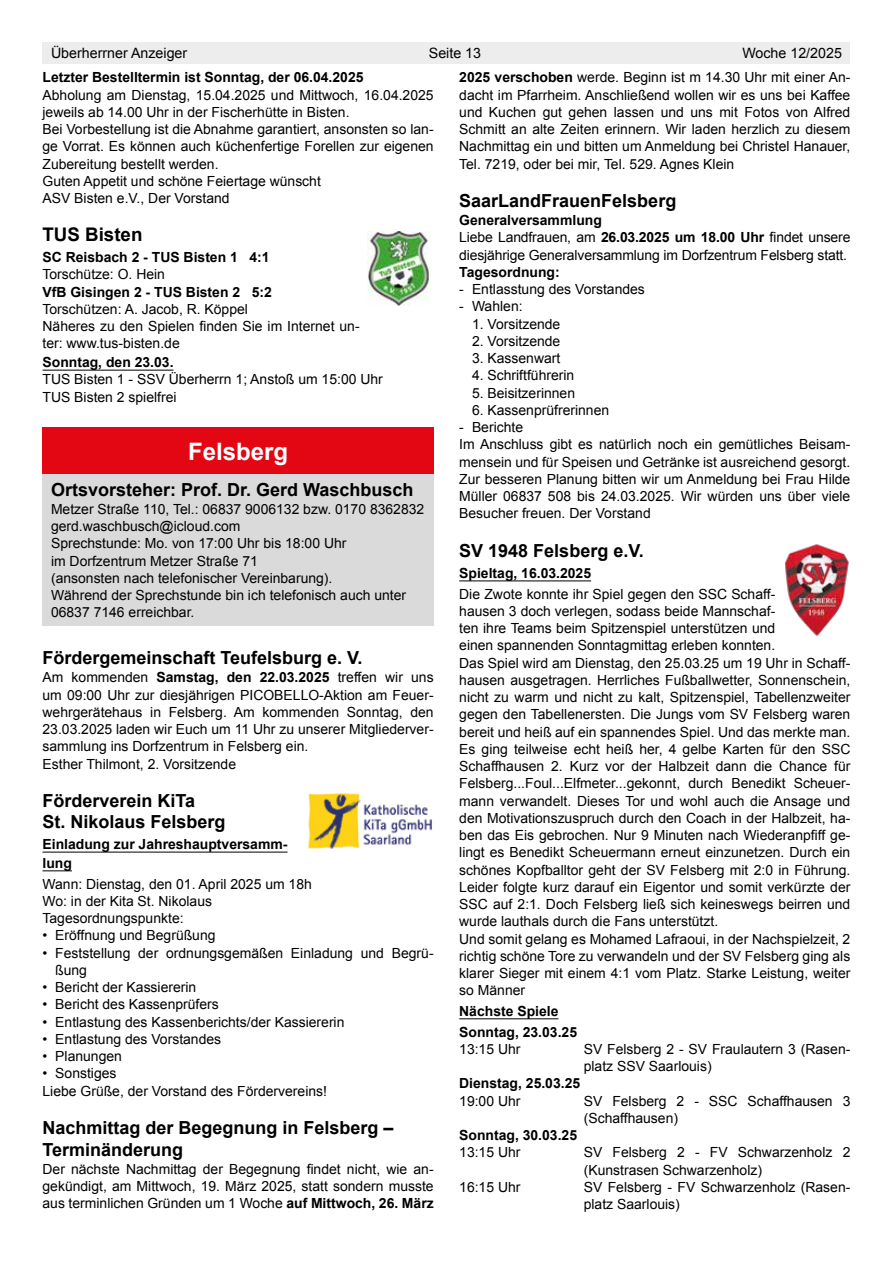
<style>
.page{position:relative;width:893px;height:1263px;background:#fff}
.page>*{position:absolute;margin:0;border:0;box-sizing:border-box;transform-origin:0 0}
.t1{font:700 24px "Arial";color:#fff}
.t2{font:700 18.75px "Arial";color:#000}
.t3{font:700 18px/21px "Arial";color:#000}
.t4{font:14.25px "Arial";color:#000}
.t5{font:13.95px/17.2px "Arial";color:#000}
.t6{font:700 13.95px/18.8px "Arial";color:#000}
.s1{font-weight:700}
</style>
<div class="page">
<div style="left:43px;top:43px;width:807px;height:21px;background:#ededed"></div>
<hr style="left:43px;top:370px;width:131px;height:1px;background:#000">
<hr style="left:43px;top:852px;width:244px;height:1px;background:#000">
<svg style="left:43px;top:870px;width:29px;height:1px"></svg>
<img style="left:368px;top:232px;width:63px;height:74px">
<div style="left:43px;top:427px;width:391px;height:47px;background:#e30613"></div>
<div style="left:43px;top:474px;width:391px;height:152px;background:#dadada"></div>
<img style="left:308px;top:793px;width:124px;height:56px">
<hr style="left:459px;top:580px;width:132px;height:1px;background:#000">
<hr style="left:459px;top:1018px;width:99px;height:1px;background:#000">
<img style="left:785px;top:544px;width:64px;height:92px">
<p class="t4" style="left:51px;top:44px;width:138px">Überherrner Anzeiger</p>
<p class="t4" style="left:429px;top:44px;width:54px">Seite 13</p>
<p class="t4" style="left:742px;top:44px;width:101px">Woche 12/2025</p>
<p class="t6" style="left:43px;top:69px;width:322px">Letzter Bestelltermin ist Sonntag, der 06.04.2025</p>
<p class="t5" style="left:43px;top:86px;width:393px">Abholung am Dienstag, 15.04.2025 und Mittwoch, 16.04.2025 jeweils ab 14.00 Uhr in der Fischerhütte in Bisten.<br>Bei Vorbestellung ist die Abnahme garantiert, ansonsten so lan&shy;ge Vorrat. Es können auch küchenfertige Forellen zur eigenen Zubereitung bestellt werden.<br>Guten Appetit und schöne Feiertage wünscht<br>ASV Bisten e.V., Der Vorstand</p>
<h2 class="t2" style="left:43px;top:223px;width:102px">TUS Bisten</h2>
<p class="t6" style="left:43px;top:248px;width:229px">SC Reisbach 2 - TUS Bisten 1 4:1</p>
<p class="t5" style="left:43px;top:266px;width:124px">Torschütze: O. Hein</p>
<p class="t6" style="left:43px;top:283px;width:231px">VfB Gisingen 2 - TUS Bisten 2 5:2</p>
<p class="t5" style="left:43px;top:300px;width:319px">Torschützen: A. Jacob, R. Köppel<br>Näheres zu den Spielen finden Sie im Internet un&shy;ter: www.tus-bisten.de</p>
<p class="t6" style="left:43px;top:353px;width:133px">Sonntag, den 23.03.</p>
<p class="t5" style="left:43px;top:371px;width:342px">TUS Bisten 1 - SSV Überherrn 1; Anstoß um 15:00 Uhr<br>TUS Bisten 2 spielfrei</p>
<h1 class="t1" style="left:188px;top:435px;width:102px">Felsberg</h1>
<p class="t3" style="left:51px;top:480px;width:364px">Ortsvorsteher: Prof. Dr. Gerd Waschbusch</p>
<p class="t5" style="left:51px;top:500px;width:375px">Metzer Straße 110, Tel.: 06837 9006132 bzw. 0170 8362832 gerd.waschbusch@icloud.com<br>Sprechstunde: Mo. von 17:00 Uhr bis 18:00 Uhr<br>im Dorfzentrum Metzer Straße 71<br>(ansonsten nach telefonischer Vereinbarung).<br>Während der Sprechstunde bin ich telefonisch auch unter 06837 7146 erreichbar.</p>
<p class="t3" style="left:43px;top:648px;width:322px">Fördergemeinschaft Teufelsburg e. V.</p>
<p class="t5" style="left:43px;top:669px;width:393px">Am kommenden <span class="s1">Samstag, den 22.03.2025</span> treffen wir uns um 09:00 Uhr zur diesjährigen PICOBELLO-Aktion am Feuer&shy;wehrgerätehaus in Felsberg. Am kommenden Sonntag, den 23.03.2025 laden wir Euch um 11 Uhr zu unserer Mitgliederver&shy;sammlung ins Dorfzentrum in Felsberg ein.<br>Esther Thilmont, 2. Vorsitzende</p>
<p class="t3" style="left:43px;top:790px;width:185px">Förderverein KiTa<br>St. Nikolaus Felsberg</p>
<p class="t6" style="left:43px;top:835px;width:246px">Einladung zur Jahreshauptversamm&shy;lung</p>
<p class="t5" style="left:43px;top:875px;width:271px">Wann: Dienstag, den 01. April 2025 um 18h<br>Wo: in der Kita St. Nikolaus<br>Tagesordnungspunkte:</p>
<p class="t5" style="left:43px;top:927px;width:175px">• Eröffnung und Begrüßung</p>
<p class="t5" style="left:55px;top:944px;width:380px;text-indent:-13px">• Feststellung der ordnungsgemäßen Einladung und Begrü&shy;ßung</p>
<p class="t5" style="left:43px;top:979px;width:155px">• Bericht der Kassiererin</p>
<p class="t5" style="left:43px;top:996px;width:178px">• Bericht des Kassenprüfers</p>
<p class="t5" style="left:43px;top:1013px;width:303px">• Entlastung des Kassenberichts/der Kassiererin</p>
<p class="t5" style="left:43px;top:1030px;width:180px">• Entlastung des Vorstandes</p>
<p class="t5" style="left:43px;top:1048px;width:81px">• Planungen</p>
<p class="t5" style="left:43px;top:1065px;width:286px">• Sonstiges<br>Liebe Grüße, der Vorstand des Fördervereins!</p>
<p class="t3" style="left:43px;top:1117px;width:353px;line-height:21.9px">Nachmittag der Begegnung in Felsberg –<br>Terminänderung</p>
<p class="t5" style="left:43px;top:1160px;width:393px;text-align:justify">Der nächste Nachmittag der Begegnung findet nicht, wie an&shy;gekündigt, am Mittwoch, 19. März 2025, statt sondern musste aus terminlichen Gründen um 1 Woche <span class="s1">auf Mittwoch, 26. März</span></p>
<p class="t5" style="left:459px;top:69px;width:393px;text-align:justify"><span class="s1">2025 verschoben</span> werde. Beginn ist m 14.30 Uhr mit einer An&shy;dacht im Pfarrheim. Anschließend wollen wir es uns bei Kaffee und Kuchen gut gehen lassen und uns mit Fotos von Alfred Schmitt an alte Zeiten erinnern. Wir laden herzlich zu diesem Nachmittag ein und bitten um Anmeldung bei Christel Hanauer, Tel. 7219, oder bei mir, Tel. 529. Agnes Klein</p>
<p class="t3" style="left:459px;top:191px;width:219px">SaarLandFrauenFelsberg</p>
<p class="t5" style="left:459px;top:212px;width:393px"><span class="s1">Generalversammlung<br></span>Liebe Landfrauen, am <span class="s1">26.03.2025 um 18.00 Uhr</span> findet unsere diesjährige Generalversammlung im Dorfzentrum Felsberg statt.</p>
<p class="t6" style="left:459px;top:263px;width:102px">Tagesordnung:</p>
<p class="t5" style="left:459px;top:281px;width:187px">- Entlasstung des Vorstandes</p>
<p class="t5" style="left:459px;top:298px;width:65px">- Wahlen:</p>
<p class="t5" style="left:472px;top:315px;width:90px">1. Vorsitzende</p>
<p class="t5" style="left:472px;top:332px;width:90px">2. Vorsitzende</p>
<p class="t5" style="left:472px;top:350px;width:90px">3. Kassenwart</p>
<p class="t5" style="left:472px;top:367px;width:104px">4. Schriftführerin</p>
<p class="t5" style="left:472px;top:384px;width:105px">5. Beisitzerinnen</p>
<p class="t5" style="left:472px;top:401px;width:139px">6. Kassenprüfrerinnen</p>
<p class="t5" style="left:459px;top:419px;width:393px">- Berichte<br>Im Anschluss gibt es natürlich noch ein gemütliches Beisam&shy;mensein und für Speisen und Getränke ist ausreichend gesorgt.<br>Zur besseren Planung bitten wir um Anmeldung bei Frau Hilde Müller 06837 508 bis 24.03.2025. Wir würden uns über viele Besucher freuen. Der Vorstand</p>
<p class="t3" style="left:459px;top:540px;width:186px">SV 1948 Felsberg e.V.</p>
<p class="t6" style="left:459px;top:564px;width:133px">Spieltag, 16.03.2025</p>
<p class="t5" style="left:459px;top:585px;width:393px">Die Zwote konnte ihr Spiel gegen den SSC Schaff-<br>hausen 3 doch verlegen, sodass beide Mannschaf-<br>ten ihre Teams beim Spitzenspiel unterstützen und<br>einen spannenden Sonntagmittag erleben konnten.<br>Das Spiel wird am Dienstag, den 25.03.25 um 19 Uhr in Schaff&shy;hausen ausgetragen. Herrliches Fußballwetter, Sonnenschein, nicht zu warm und nicht zu kalt, Spitzenspiel, Tabellenzweiter gegen den Tabellenersten. Die Jungs vom SV Felsberg waren bereit und heiß auf ein spannendes Spiel. Und das merkte man.<br>Es ging teilweise echt heiß her, 4 gelbe Karten für den SSC Schaffhausen 2. Kurz vor der Halbzeit dann die Chance für Felsberg...Foul...Elfmeter...gekonnt, durch Benedikt Scheuer&shy;mann verwandelt. Dieses Tor und wohl auch die Ansage und den Motivationszuspruch durch den Coach in der Halbzeit, ha&shy;ben das Eis gebrochen. Nur 9 Minuten nach Wiederanpfiff ge&shy;lingt es Benedikt Scheuermann erneut einzunetzen. Durch ein schönes Kopfballtor geht der SV Felsberg mit 2:0 in Führung.<br>Leider folgte kurz darauf ein Eigentor und somit verkürzte der SSC auf 2:1. Doch Felsberg ließ sich keineswegs beirren und wurde lauthals durch die Fans unterstützt.<br>Und somit gelang es Mohamed Lafraoui, in der Nachspielzeit, 2 richtig schöne Tore zu verwandeln und der SV Felsberg ging als klarer Sieger mit einem 4:1 vom Platz. Starke Leistung, weiter so Männer</p>
<p class="t6" style="left:459px;top:1001px;width:119px;line-height:20.7px">Nächste Spiele<br>Sonntag, 23.03.25</p>
<p class="t5" style="left:459px;top:1040px;width:63px">13:15 Uhr</p>
<p class="t5" style="left:584px;top:1040px;width:268px">SV Felsberg 2 - SV Fraulautern 3 (Rasen&shy;platz SSV Saarlouis)</p>
<p class="t6" style="left:459px;top:1074px;width:122px">Dienstag, 25.03.25</p>
<p class="t5" style="left:459px;top:1092px;width:63px">19:00 Uhr</p>
<p class="t5" style="left:584px;top:1092px;width:268px">SV Felsberg 2 - SSC Schaffhausen 3 (Schaffhausen)</p>
<p class="t6" style="left:459px;top:1126px;width:119px">Sonntag, 30.03.25</p>
<p class="t5" style="left:459px;top:1144px;width:63px">13:15 Uhr</p>
<p class="t5" style="left:584px;top:1144px;width:268px">SV Felsberg 2 - FV Schwarzenholz 2 (Kunstrasen Schwarzenholz)</p>
<p class="t5" style="left:459px;top:1178px;width:63px">16:15 Uhr</p>
<p class="t5" style="left:584px;top:1178px;width:268px">SV Felsberg - FV Schwarzenholz (Rasen&shy;platz Saarlouis)</p>
</div>
